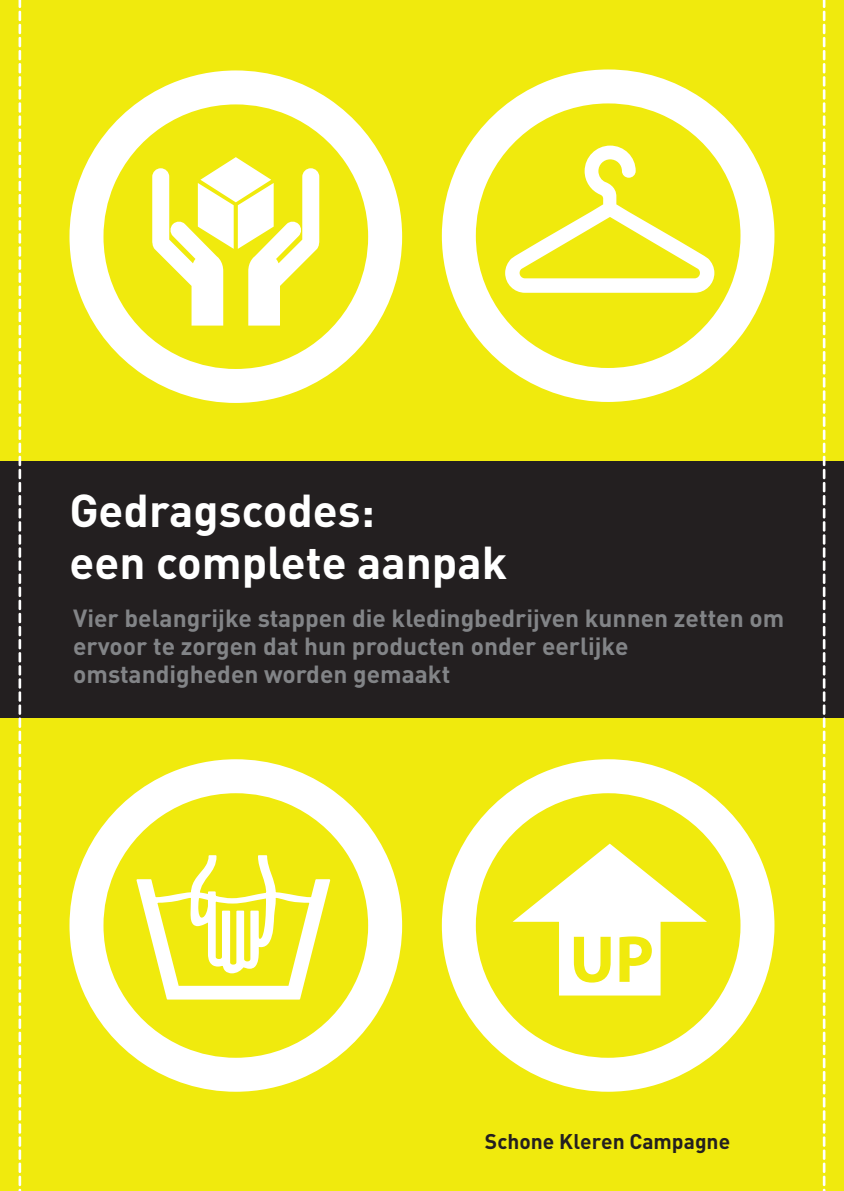
<style>
.page{position:relative;width:844px;height:1191px;background:#fff}
.page>*{position:absolute;margin:0;border:0;box-sizing:border-box;transform-origin:0 0}
.t1{font:700 45.5px/52.5px "DIN";color:#fff}
.t2{font:700 24.5px/28px "DIN";color:#828487}
.t3{font:700 21px "DIN";color:#231f20}
</style>
<div class="page">
<div style="left:0;top:0;width:843px;height:1191px;background:#f0ea0d"></div>
<div style="left:0;top:461px;width:843px;height:257px;background:#231f20"></div>
<svg style="left:69px;top:759px;width:333px;height:332px"></svg>
<svg style="left:441px;top:759px;width:333px;height:332px"></svg>
<svg style="left:69px;top:70px;width:333px;height:333px"></svg>
<svg style="left:441px;top:69px;width:333px;height:333px"></svg>
<svg style="left:505px;top:146px;width:209px;height:147px"></svg>
<svg style="left:822px;top:0;width:3px;height:1191px"></svg>
<svg style="left:19px;top:0;width:2px;height:1191px;background:#f1f0c9"></svg>
<svg style="left:152px;top:157px;width:167px;height:168px"></svg>
<svg style="left:512px;top:843px;width:194px;height:152px"></svg>
<svg style="left:136px;top:855px;width:194px;height:144px"></svg>
<h1 class="t1" style="left:69px;top:482px;width:439px">Gedragscodes:<br>een complete aanpak</h1>
<p class="t2" style="left:73px;top:603px;width:712px">Vier belangrijke stappen die kledingbedrijven kunnen zetten om ervoor te zorgen dat hun producten onder eerlijke omstandigheden worden gemaakt</p>
<p class="t3" style="left:484px;top:1128px;width:247px">Schone Kleren campagne</p>
</div>
